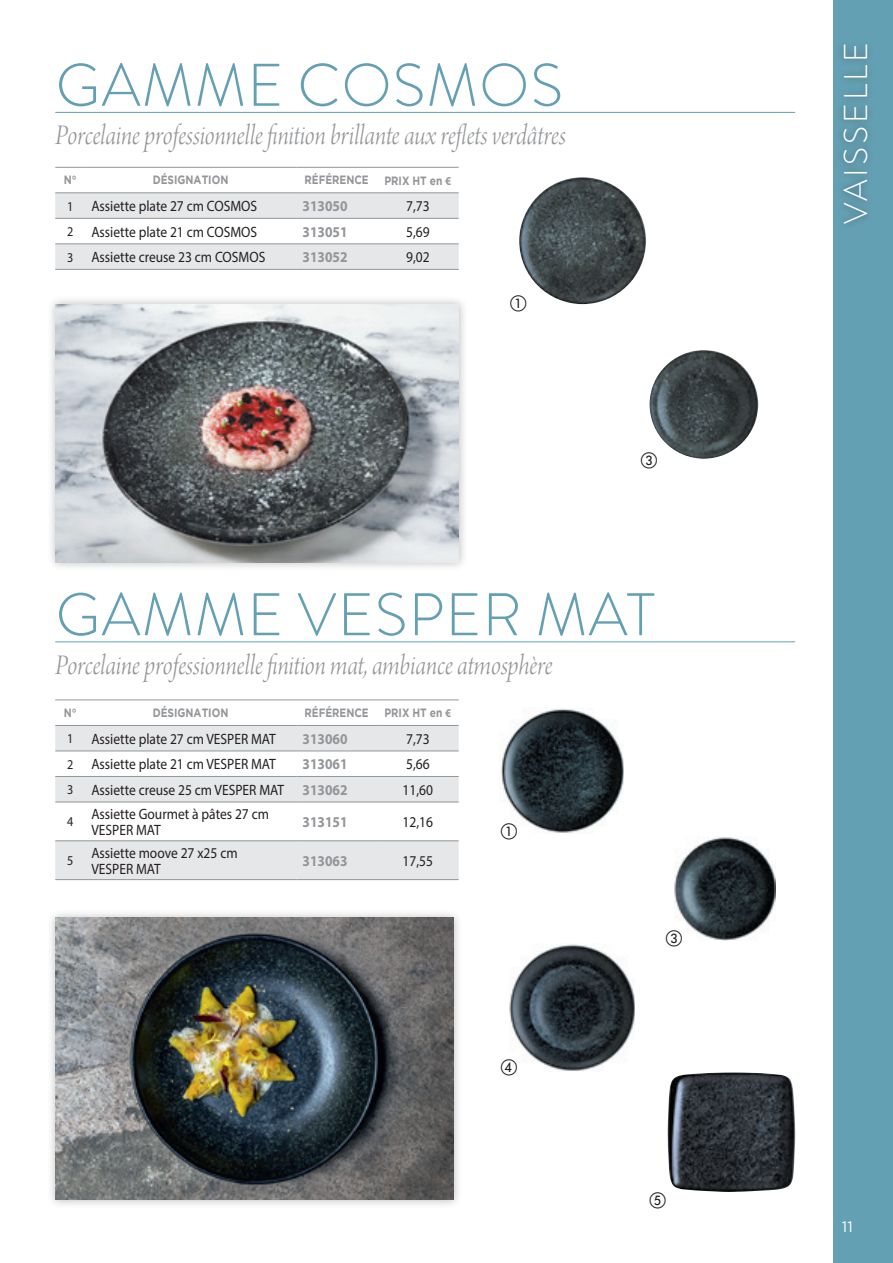
<style>
.page{position:relative;width:893px;height:1263px;background:#fff}
.page>*{position:absolute;margin:0;border:0;box-sizing:border-box;transform-origin:0 0}
.t1{font:300 60px "Brandon Grotesque";letter-spacing:.02em;color:#64a0b3}
.t2{font:300 33px "Brandon Grotesque";letter-spacing:.09em;color:#fff}
.t3{font:30px "Arno Pro Light Italic Display";letter-spacing:-.005em;color:#939598;scale:.9 1}
.t4{font:16.5px "Abacus Two SSK";color:#231f20}
.t5{font:15px/16.5px "Myriad Pro";color:#231f20;scale:.9 1}
.t6{font:700 15px "Myriad Pro";color:#939598;scale:.9 1}
.t7{font:15px "Gotham";color:#fff}
.t8{font:13.5px "Myriad Pro";color:#231f20;scale:.9 1}
.t9{font:700 12px "Gotham";color:#939598;scale:.85 1}
.s1{font-family:"Myriad Pro"}
.s2{font-size:13.5px}
.s3{font-weight:700;color:#939598}
</style>
<div class="page">
<div style="left:833px;top:0;width:60px;height:1263px;background:#64a0b3"></div>
<div style="left:835px;top:37px;width:40px;height:194px;background:#619bad"></div>
<img style="left:675px;top:837px;width:100px;height:103px">
<hr style="left:55px;top:641px;width:740px;height:1px;background:#64a0b3">
<svg style="left:55px;top:726px;width:404px;height:153px;fill:#e6e7e9"></svg>
<hr style="left:55px;top:699px;width:30px;height:1px;background:#939598">
<hr style="left:85px;top:699px;width:211px;height:1px;background:#939598">
<hr style="left:296px;top:699px;width:81px;height:1px;background:#939598">
<hr style="left:377px;top:699px;width:82px;height:1px;background:#939598">
<hr style="left:55px;top:750px;width:30px;height:1px;background:#939598">
<hr style="left:85px;top:750px;width:211px;height:1px;background:#939598">
<hr style="left:296px;top:750px;width:81px;height:1px;background:#939598">
<hr style="left:377px;top:750px;width:82px;height:1px;background:#939598">
<hr style="left:55px;top:776px;width:30px;height:1px;background:#939598">
<hr style="left:85px;top:776px;width:211px;height:1px;background:#939598">
<hr style="left:296px;top:776px;width:81px;height:1px;background:#939598">
<hr style="left:377px;top:776px;width:82px;height:1px;background:#939598">
<hr style="left:55px;top:802px;width:30px;height:1px;background:#939598">
<hr style="left:85px;top:802px;width:211px;height:1px;background:#939598">
<hr style="left:296px;top:802px;width:81px;height:1px;background:#939598">
<hr style="left:377px;top:802px;width:82px;height:1px;background:#939598">
<hr style="left:55px;top:840px;width:30px;height:1px;background:#939598">
<hr style="left:85px;top:840px;width:211px;height:1px;background:#939598">
<hr style="left:296px;top:840px;width:81px;height:1px;background:#939598">
<hr style="left:377px;top:840px;width:82px;height:1px;background:#939598">
<hr style="left:55px;top:879px;width:30px;height:1px;background:#939598">
<hr style="left:85px;top:879px;width:211px;height:1px;background:#939598">
<hr style="left:296px;top:879px;width:81px;height:1px;background:#939598">
<hr style="left:377px;top:879px;width:82px;height:1px;background:#939598">
<hr style="left:55px;top:725px;width:30px;height:1px;background:#939598">
<hr style="left:85px;top:725px;width:211px;height:1px;background:#939598">
<hr style="left:296px;top:725px;width:81px;height:1px;background:#939598">
<hr style="left:377px;top:725px;width:82px;height:1px;background:#939598">
<div style="left:46px;top:908px;width:417px;height:300px;background:#231f20;opacity:.3"></div>
<img style="left:55px;top:917px;width:399px;height:282px">
<img style="left:501px;top:709px;width:123px;height:124px">
<img style="left:668px;top:1072px;width:127px;height:120px">
<img style="left:510px;top:944px;width:125px;height:127px">
<hr style="left:55px;top:112px;width:740px;height:1px;background:#64a0b3">
<svg style="left:55px;top:193px;width:404px;height:76px"></svg>
<hr style="left:55px;top:167px;width:30px;height:1px;background:#939598">
<hr style="left:85px;top:167px;width:211px;height:1px;background:#939598">
<hr style="left:296px;top:167px;width:81px;height:1px;background:#939598">
<hr style="left:377px;top:167px;width:82px;height:1px;background:#939598">
<hr style="left:55px;top:192px;width:30px;height:1px;background:#939598">
<hr style="left:85px;top:192px;width:211px;height:1px;background:#939598">
<hr style="left:296px;top:192px;width:81px;height:1px;background:#939598">
<hr style="left:377px;top:192px;width:82px;height:1px;background:#939598">
<hr style="left:55px;top:218px;width:30px;height:1px;background:#939598">
<hr style="left:85px;top:218px;width:211px;height:1px;background:#939598">
<hr style="left:296px;top:218px;width:81px;height:1px;background:#939598">
<hr style="left:377px;top:218px;width:82px;height:1px;background:#939598">
<hr style="left:55px;top:243px;width:30px;height:1px;background:#939598">
<hr style="left:85px;top:243px;width:211px;height:1px;background:#939598">
<hr style="left:296px;top:243px;width:81px;height:1px;background:#939598">
<hr style="left:377px;top:243px;width:82px;height:1px;background:#939598">
<hr style="left:55px;top:269px;width:30px;height:1px;background:#939598">
<hr style="left:85px;top:269px;width:211px;height:1px;background:#939598">
<hr style="left:296px;top:269px;width:81px;height:1px;background:#939598">
<hr style="left:377px;top:269px;width:82px;height:1px;background:#939598">
<div style="left:46px;top:295px;width:422px;height:276px;background:#231f20;opacity:.3"></div>
<img style="left:55px;top:304px;width:404px;height:258px">
<img style="left:519px;top:177px;width:127px;height:127px">
<img style="left:650px;top:350px;width:108px;height:109px;border-radius:54px">
<h1 class="t1" style="left:56px;top:44px;width:509px">GAMME COSMOS</h1>
<h3 class="t3" style="left:55px;top:118px;width:569px">Porcelaine professionnelle finition brillante aux reflets verdâtres</h3>
<p class="t9" style="left:64px;top:173px;width:17px">N°</p>
<p class="t9" style="left:153px;top:173px;width:90px">DÉSIGNATION</p>
<p class="t9" style="left:304px;top:173px;width:77px">RÉFÉRENCE</p>
<p class="t9" style="left:384px;top:173px;width:80px">PRIX HT en <span class="s1">€</span></p>
<p class="t5" style="left:67px;top:198px;width:213px"><span class="s2">1</span> Assiette plate 27 cm COSMOS</p>
<p class="t6" style="left:303px;top:196px;width:51px">313050</p>
<p class="t5" style="left:406px;top:198px;width:28px">7,73</p>
<p class="t5" style="left:67px;top:223px;width:213px"><span class="s2">2</span> Assiette plate 21 cm COSMOS</p>
<p class="t6" style="left:303px;top:222px;width:51px">313051</p>
<p class="t5" style="left:406px;top:223px;width:28px">5,69</p>
<p class="t5" style="left:67px;top:249px;width:222px"><span class="s2">3</span> Assiette creuse 23 cm COSMOS</p>
<p class="t6" style="left:303px;top:247px;width:51px">313052</p>
<p class="t5" style="left:406px;top:249px;width:28px">9,02</p>
<p class="t4" style="left:510px;top:294px;width:19px">A</p>
<p class="t4" style="left:641px;top:451px;width:19px">C</p>
<h1 class="t1" style="left:56px;top:574px;width:601px">GAMME VESPER MAT</h1>
<h3 class="t3" style="left:55px;top:648px;width:554px">Porcelaine professionnelle finition mat, ambiance atmosphère</h3>
<p class="t9" style="left:64px;top:706px;width:17px">N°</p>
<p class="t9" style="left:153px;top:706px;width:90px">DÉSIGNATION</p>
<p class="t9" style="left:304px;top:706px;width:77px">RÉFÉRENCE</p>
<p class="t9" style="left:384px;top:706px;width:80px">PRIX HT en <span class="s1">€</span></p>
<p class="t5" style="left:67px;top:730px;width:234px"><span class="s2">1</span> Assiette plate 27 cm VESPER MAT</p>
<p class="t6" style="left:303px;top:729px;width:51px">313060</p>
<p class="t5" style="left:406px;top:730px;width:28px">7,73</p>
<p class="t5" style="left:67px;top:756px;width:234px"><span class="s2">2</span> Assiette plate 21 cm VESPER MAT</p>
<p class="t6" style="left:303px;top:754px;width:51px">313061</p>
<p class="t5" style="left:406px;top:756px;width:28px">5,66</p>
<p class="t5" style="left:67px;top:781px;width:313px"><span class="s2">3</span> Assiette creuse 25 cm VESPER MAT <span class="s3">313062</span></p>
<p class="t5" style="left:403px;top:781px;width:35px">11,60</p>
<p class="t8" style="left:67px;top:814px;width:8px">4</p>
<p class="t5" style="left:91px;top:805px;width:199px">Assiette Gourmet à pâtes 27 cm<br>VESPER MAT</p>
<p class="t6" style="left:303px;top:812px;width:51px">313151</p>
<p class="t5" style="left:403px;top:813px;width:35px">12,16</p>
<p class="t8" style="left:67px;top:852px;width:8px">5</p>
<p class="t5" style="left:91px;top:844px;width:164px">Assiette moove 27 x25 cm<br>VESPER MAT</p>
<p class="t6" style="left:303px;top:851px;width:51px">313063</p>
<p class="t5" style="left:403px;top:852px;width:35px">17,55</p>
<p class="t4" style="left:501px;top:822px;width:19px">A</p>
<p class="t4" style="left:501px;top:1058px;width:19px">D</p>
<p class="t4" style="left:666px;top:929px;width:19px">C</p>
<p class="t4" style="left:649px;top:1191px;width:19px">E</p>
<h2 class="t2" style="left:833px;top:224px;width:183px;rotate:-90deg">VAISSELLE</h2>
<p class="t7" style="left:842px;top:1217px;width:12px">11</p>
</div>
